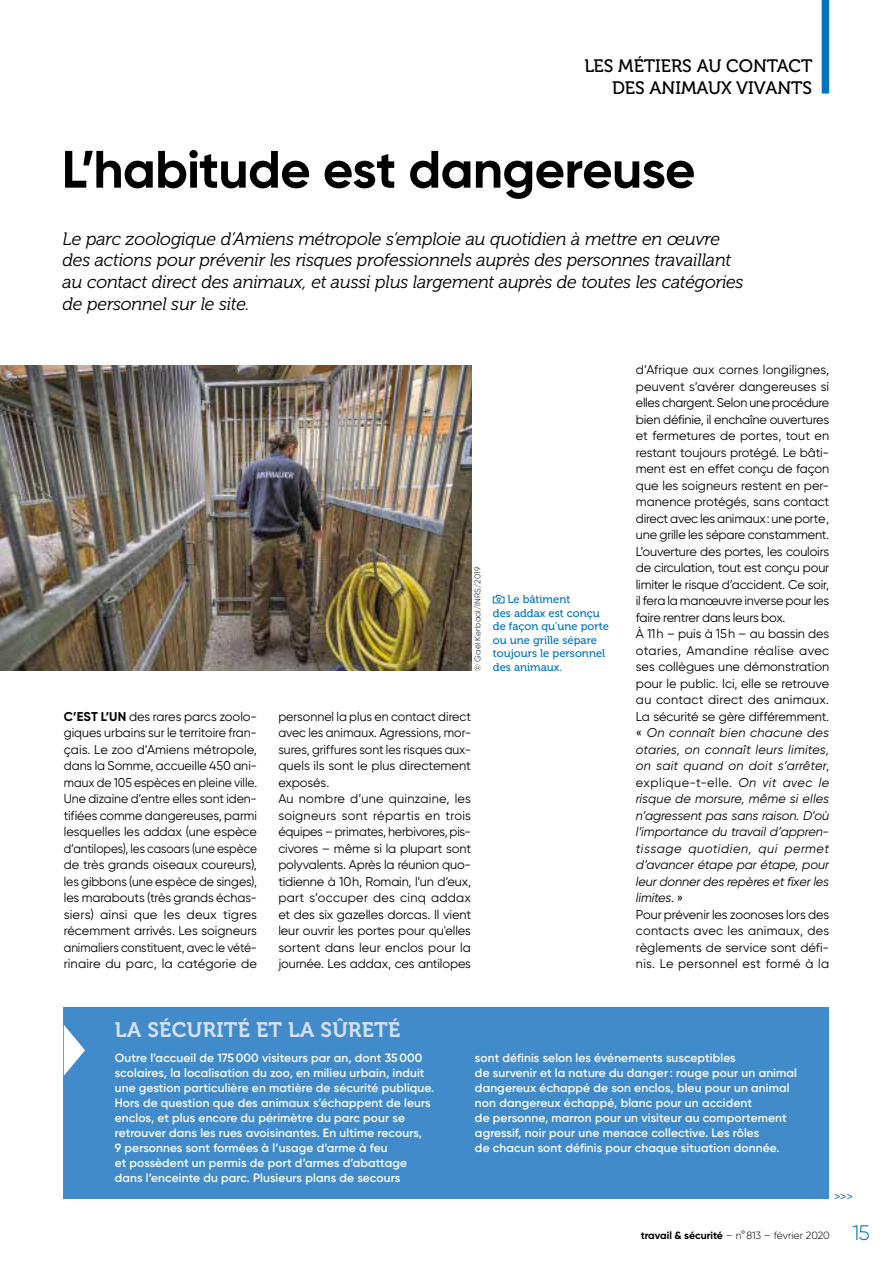
<style>
.page{position:relative;width:893px;height:1263px;background:#fff}
.page>*{position:absolute;margin:0;border:0;box-sizing:border-box;transform-origin:0 0}
.t1{font:700 52.5px "Gilroy";letter-spacing:-.015em;color:#000}
.t2{font:21px "Museo 700";letter-spacing:.015em;color:#d7e0f4}
.t3{font:italic 18px/21.8px "Museo 300";letter-spacing:-.01em;color:#000}
.t4{font:18px/21.6px "Museo 500";color:#000;text-align:right}
.t5{font:12.75px/16.5px "Gilroy";letter-spacing:-.005em;color:#000}
.t6{font:12.75px "Gilroy";color:#0074bc}
.t7{font:600 12px/15px "Gilroy";letter-spacing:.01em;color:#fff}
.t8{font:11.25px/13.5px "Museo 500";color:#0074bc}
.t9{font:300 10.5px "Gilroy";letter-spacing:-.01em;color:#000}
.t10{font:300 8.25px "Gilroy";letter-spacing:.025em;color:#000}
.s1{font-weight:700}
.s2{font-style:italic}
.s3{font-size:21px;color:#0074bc}
</style>
<div class="page">
<div style="left:822px;top:0;width:7px;height:94px;background:#0074bc"></div>
<div style="left:64px;top:1008px;width:765px;height:191px;background:#418bca"></div>
<svg style="left:64px;top:1025px;width:21px;height:51px"></svg>
<img style="left:0;top:365px;width:472px;height:306px">
<svg style="left:492px;top:594px;width:13px;height:10px"></svg>
<h3 class="t4" style="left:584px;top:55px;width:230px">LES MÉTIERS AU CONTACT<br>DES ANIMAUX VIVANTS</h3>
<h1 class="t1" style="left:62px;top:136px;width:635px">L’habitude est dangereuse</h1>
<p class="t3" style="left:63px;top:228px;width:682px">Le parc zoologique d’Amiens métropole s’emploie au quotidien à mettre en œuvre des actions pour prévenir les risques professionnels auprès des personnes travaillant au contact direct des animaux, et aussi plus largement auprès de toutes les catégories de personnel sur le site.</p>
<p class="t10" style="left:472px;top:671px;width:106px;rotate:-90deg">© Gaël Kerbaol/INRS/2019</p>
<p class="t8" style="left:493px;top:593px;width:118px;text-indent:15px">Le bâtiment<br>des addax est conçu de façon qu'une porte ou une grille sépare toujours le personnel des animaux.</p>
<p class="t5" style="left:64px;top:708px;width:195px;text-align:justify"><span class="s1">C’EST L’UN</span> des rares parcs zoolo&shy;giques urbains sur le territoire fran&shy;çais. Le zoo d’Amiens métropole, dans la Somme, accueille 450 ani&shy;maux de 105 espèces en pleine ville.<br>Une dizaine d’entre elles sont iden&shy;tifiées comme dangereuses, parmi lesquelles les addax (une espèce d’antilopes), les casoars (une espèce de très grands oiseaux coureurs), les gibbons (une espèce de singes), les marabouts (très grands échas&shy;siers) ainsi que les deux tigres récemment arrivés. Les soigneurs animaliers constituent, avec le vété&shy;rinaire du parc, la catégorie de</p>
<p class="t5" style="left:278px;top:708px;width:194px">personnel la plus en contact direct avec les animaux. Agressions, mor&shy;sures, griffures sont les risques aux&shy;quels ils sont le plus directement exposés.<br>Au nombre d’une quinzaine, les soigneurs sont répartis en trois équipes – primates, herbivores, pis&shy;civores – même si la plupart sont polyvalents. Après la réunion quo&shy;tidienne à 10h, Romain, l’un d’eux, part s’occuper des cinq addax et des six gazelles dorcas. Il vient leur ouvrir les portes pour qu'elles sortent dans leur enclos pour la journée. Les addax, ces antilopes</p>
<p class="t5" style="left:636px;top:361px;width:195px">d’Afrique aux cornes longilignes, peuvent s’avérer dangereuses si elles chargent. Selon une procédure bien définie, il enchaîne ouvertures et fermetures de portes, tout en restant toujours protégé. Le bâti&shy;ment est en effet conçu de façon que les soigneurs restent en per&shy;manence protégés, sans contact direct avec les animaux: une porte, une grille les sépare constamment.<br>L’ouverture des portes, les couloirs de circulation, tout est conçu pour limiter le risque d’accident. Ce soir, il fera la manœuvre inverse pour les faire rentrer dans leurs box.<br>À 11h – puis à 15h – au bassin des otaries, Amandine réalise avec ses collègues une démonstration pour le public. Ici, elle se retrouve au contact direct des animaux.<br>La sécurité se gère différemment. « <span class="s2">On connaît bien chacune des otaries, on connaît leurs limites, on sait quand on doit s’arrêter</span>, explique-t-elle. <span class="s2">On vit avec le risque de morsure, même si elles n’agressent pas sans raison. D’où l’importance du travail d’appren&shy;tissage quotidien, qui permet d’avancer étape par étape, pour leur donner des repères et fixer les limites</span>. »<br>Pour prévenir les zoonoses lors des contacts avec les animaux, des règlements de service sont défi&shy;nis. Le personnel est formé à la</p>
<h2 class="t2" style="left:115px;top:1018px;width:287px">LA SÉCURITÉ ET LA SÛRETÉ</h2>
<p class="t7" style="left:115px;top:1050px;width:321px">Outre l’accueil de 175000 visiteurs par an, dont 35000 scolaires, la localisation du zoo, en milieu urbain, induit une gestion particulière en matière de sécurité publique.<br>Hors de question que des animaux s’échappent de leurs enclos, et plus encore du périmètre du parc pour se retrouver dans les rues avoisinantes. En ultime recours,<br>9 personnes sont formées à l’usage d’arme à feu<br>et possèdent un permis de port d’armes d’abattage dans l’enceinte du parc. Plusieurs plans de secours</p>
<p class="t7" style="left:475px;top:1050px;width:324px">sont définis selon les événements susceptibles<br>de survenir et la nature du danger: rouge pour un animal dangereux échappé de son enclos, bleu pour un animal non dangereux échappé, blanc pour un accident<br>de personne, marron pour un visiteur au comportement agressif, noir pour une menace collective. Les rôles<br>de chacun sont définis pour chaque situation donnée.</p>
<p class="t6" style="left:834px;top:1188px;width:20px">&gt;&gt;&gt;</p>
<p class="t9" style="left:641px;top:1229px;width:231px"><span class="s1">travail &amp; sécurité</span> – n°813 – février 2020 <span class="s3">15</span></p>
</div>
